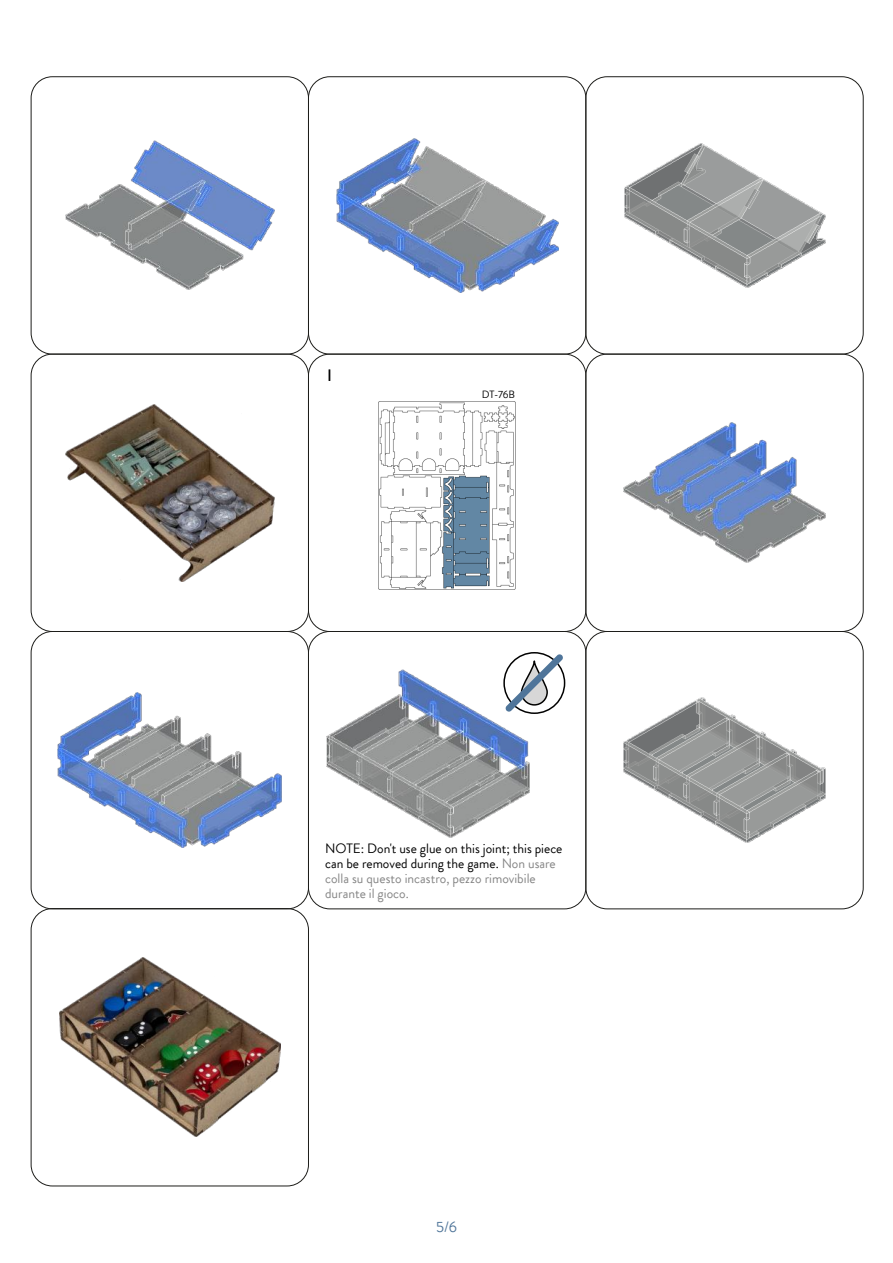
<style>
.page{position:relative;width:893px;height:1263px;background:#fff}
.page>*{position:absolute;margin:0;border:0;box-sizing:border-box;transform-origin:0 0}
.t1{font:500 16.5px "Brandon Grotesque";color:#010000}
.t2{font:15px "Brandon Grotesque";color:#4f7599}
.t3{font:13.5px/15px "Brandon Grotesque";color:#010000}
.t4{font:10.5px "Brandon Grotesque";color:#010000}
.s1{color:#858585}
</style>
<div class="page">
<div style="left:586px;top:631px;width:277px;height:278px;border:1px solid #1d1d1a;border-radius:21px"></div>
<div style="left:586px;top:77px;width:277px;height:277px;border:1px solid #1d1d1a;border-radius:21px"></div>
<div style="left:308px;top:77px;width:278px;height:277px;border:1px solid #1d1d1a;border-radius:21px"></div>
<div style="left:586px;top:354px;width:277px;height:278px;border:1px solid #1d1d1a;border-radius:21px"></div>
<div style="left:31px;top:908px;width:278px;height:278px;border:1px solid #1d1d1a;border-radius:21px"></div>
<div style="left:31px;top:77px;width:278px;height:277px;border:1px solid #1d1d1a;border-radius:21px"></div>
<div style="left:31px;top:631px;width:278px;height:278px;border:1px solid #1d1d1a;border-radius:21px"></div>
<img style="left:623px;top:423px;width:203px;height:140px">
<img style="left:58px;top:692px;width:224px;height:156px">
<img style="left:327px;top:669px;width:202px;height:168px">
<img style="left:623px;top:697px;width:203px;height:146px">
<img style="left:66px;top:141px;width:208px;height:149px">
<img style="left:336px;top:139px;width:222px;height:153px">
<img style="left:624px;top:144px;width:201px;height:143px">
<img style="left:66px;top:404px;width:208px;height:177px">
<div style="left:308px;top:354px;width:278px;height:278px;border:1px solid #1d1d1a;border-radius:21px"></div>
<img style="left:379px;top:402px;width:137px;height:187px">
<div style="left:503px;top:652px;width:62px;height:62px;border:2px solid #010100;border-radius:50%"></div>
<svg style="left:505px;top:654px;width:58px;height:58px"></svg>
<img style="left:59px;top:958px;width:221px;height:179px">
<p class="t1" style="left:327px;top:364px;width:6px">I</p>
<p class="t4" style="left:482px;top:387px;width:35px">DT-76B</p>
<p class="t3" style="left:325px;top:841px;width:239px">NOTE: Don't use glue on this joint; this piece can be removed during the game. <span class="s1">Non usare colla su questo incastro, pezzo rimovibile durante il gioco.</span></p>
<p class="t2" style="left:436px;top:1216px;width:22px">5/6</p>
</div>
